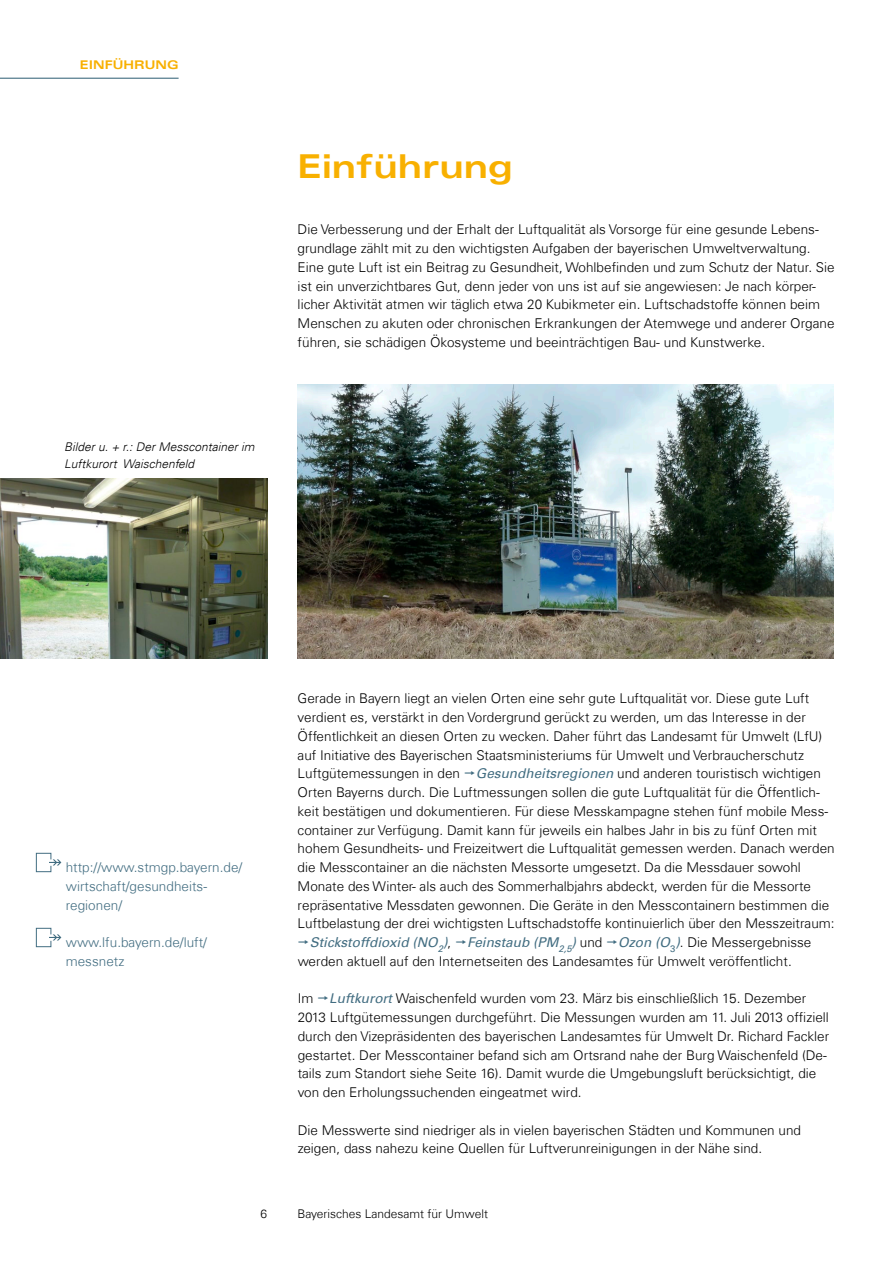
<style>
.page{position:relative;width:893px;height:1263px;background:#fff}
.page>*{position:absolute;margin:0;border:0;box-sizing:border-box;transform-origin:0 0}
.t1{font:33px "Univers Com 63 Bold Ext";color:#f8b000}
.Fließ_Einzug{font:300 13.5px/18.8px "Univers Com 45";color:#000}
.Links{font:300 13.5px/18.8px "Univers Com 45";color:#426d81}
.Fließ_Einzug-2{font:italic 13.5px "Univers Com 55";color:#426d81}
.t2{font:italic 300 12px/16.5px "Univers Com 45";color:#000}
.t3{font:300 12px "Univers Com 45";color:#000}
.t4{font:12px "Univers Com 63 Bold Ext";color:#f8b000}
.s1{font-family:"Univers Com 55";font-weight:400;font-style:italic;color:#426d81}
.s2{font-family:"Univers Com 45";font-weight:300;font-style:normal;color:#000}
</style>
<div class="page">
<svg style="left:36px;top:853px;width:25px;height:19px"></svg>
<img style="left:0;top:478px;width:268px;height:180px">
<img style="left:298px;top:385px;width:535px;height:274px">
<svg style="left:36px;top:928px;width:25px;height:19px"></svg>
<hr style="left:0;top:78px;width:179px;height:1px;background:#426d81">
<p class="t4" style="left:80px;top:58px;width:100px">EINFÜHRUNG</p>
<p class="t2" style="left:64px;top:438px;width:192px">Bilder u. + r.: Der Messcontainer im<br>Luftkurort Waischenfeld</p>
<p class="t1" style="left:298px;top:148px;width:217px">Einführung</p>
<p class="Fließ_Einzug" style="left:298px;top:220px;width:538px">Die Verbesserung und der Erhalt der Luftqualität als Vorsorge für eine gesunde Lebens&shy;grundlage zählt mit zu den wichtigsten Aufgaben der bayerischen Umweltverwaltung.<br>Eine gute Luft ist ein Beitrag zu Gesundheit, Wohlbefinden und zum Schutz der Natur. Sie ist ein unverzichtbares Gut, denn jeder von uns ist auf sie angewiesen: Je nach körper&shy;licher Aktivität atmen wir täglich etwa 20 Kubikmeter ein. Luftschadstoffe können beim Menschen zu akuten oder chronischen Erkrankungen der Atemwege und anderer Organe führen, sie schädigen Ökosysteme und beeinträchtigen Bau- und Kunstwerke.</p>
<p class="Links" style="left:66px;top:858px;width:178px">http://www.stmgp.bayern.de/ wirtschaft/gesundheits&shy;regionen/</p>
<p class="Links" style="left:66px;top:933px;width:143px">www.lfu.bayern.de/luft/ messnetz</p>
<p class="Fließ_Einzug" style="left:298px;top:689px;width:513px">Gerade in Bayern liegt an vielen Orten eine sehr gute Luftqualität vor. Diese gute Luft</p>
<p class="Fließ_Einzug" style="left:298px;top:708px;width:510px">verdient es, verstärkt in den Vordergrund gerückt zu werden, um das Interesse in der</p>
<p class="Fließ_Einzug" style="left:298px;top:727px;width:526px">Öffentlichkeit an diesen Orten zu wecken. Daher führt das Landesamt für Umwelt (LfU)</p>
<p class="Fließ_Einzug" style="left:298px;top:745px;width:508px">auf Initiative des Bayerischen Staatsministeriums für Umwelt und Verbraucherschutz</p>
<p class="Fließ_Einzug" style="left:298px;top:764px;width:525px">Luftgütemessungen in den <span class="s1">Gesundheitsregionen</span> und anderen touristisch wichtigen</p>
<p class="Fließ_Einzug" style="left:298px;top:783px;width:524px">Orten Bayerns durch. Die Luftmessungen sollen die gute Luftqualität für die Öffentlich-</p>
<p class="Fließ_Einzug" style="left:298px;top:802px;width:532px">keit bestätigen und dokumentieren. Für diese Messkampagne stehen fünf mobile Mess-</p>
<p class="Fließ_Einzug" style="left:298px;top:820px;width:521px">container zur Verfügung. Damit kann für jeweils ein halbes Jahr in bis zu fünf Orten mit</p>
<p class="Fließ_Einzug" style="left:298px;top:839px;width:539px">hohem Gesundheits- und Freizeitwert die Luftqualität gemessen werden. Danach werden</p>
<p class="Fließ_Einzug" style="left:298px;top:858px;width:505px">die Messcontainer an die nächsten Messorte umgesetzt. Da die Messdauer sowohl</p>
<p class="Fließ_Einzug" style="left:298px;top:877px;width:515px">Monate des Winter- als auch des Sommerhalbjahrs abdeckt, werden für die Messorte</p>
<p class="Fließ_Einzug" style="left:298px;top:895px;width:533px">repräsentative Messdaten gewonnen. Die Geräte in den Messcontainern bestimmen die</p>
<p class="Fließ_Einzug" style="left:298px;top:914px;width:538px">Luftbelastung der drei wichtigsten Luftschadstoffe kontinuierlich über den Messzeitraum:</p>
<p class="Fließ_Einzug-2" style="left:310px;top:934px;width:503px">Stickstoffdioxid (NO<sub>2</sub>)<span class="s2">,</span> Feinstaub (PM<sub>2,5</sub>) <span class="s2">und</span> Ozon (O<sub>3</sub>)<span class="s2">. Die Messergebnisse</span></p>
<p class="Fließ_Einzug" style="left:298px;top:952px;width:496px">werden aktuell auf den Internetseiten des Landesamtes für Umwelt veröffentlicht.</p>
<p class="Fließ_Einzug" style="left:298px;top:989px;width:533px">Im <span class="s1">Luftkurort</span> Waischenfeld wurden vom 23. März bis einschließlich 15. Dezember 2013 Luftgütemessungen durchgeführt. Die Messungen wurden am 11. Juli 2013 offiziell durch den Vizepräsidenten des bayerischen Landesamtes für Umwelt Dr. Richard Fackler gestartet. Der Messcontainer befand sich am Ortsrand nahe der Burg Waischenfeld (De&shy;tails zum Standort siehe Seite 16). Damit wurde die Umgebungsluft berücksichtigt, die von den Erholungssuchenden eingeatmet wird.</p>
<p class="Fließ_Einzug" style="left:298px;top:1120px;width:505px">Die Messwerte sind niedriger als in vielen bayerischen Städten und Kommunen und zeigen, dass nahezu keine Quellen für Luftverunreinigungen in der Nähe sind.</p>
<p class="t3" style="left:260px;top:1207px;width:8px">6</p>
<p class="t3" style="left:298px;top:1207px;width:192px">Bayerisches Landesamt für Umwelt</p>
</div>
